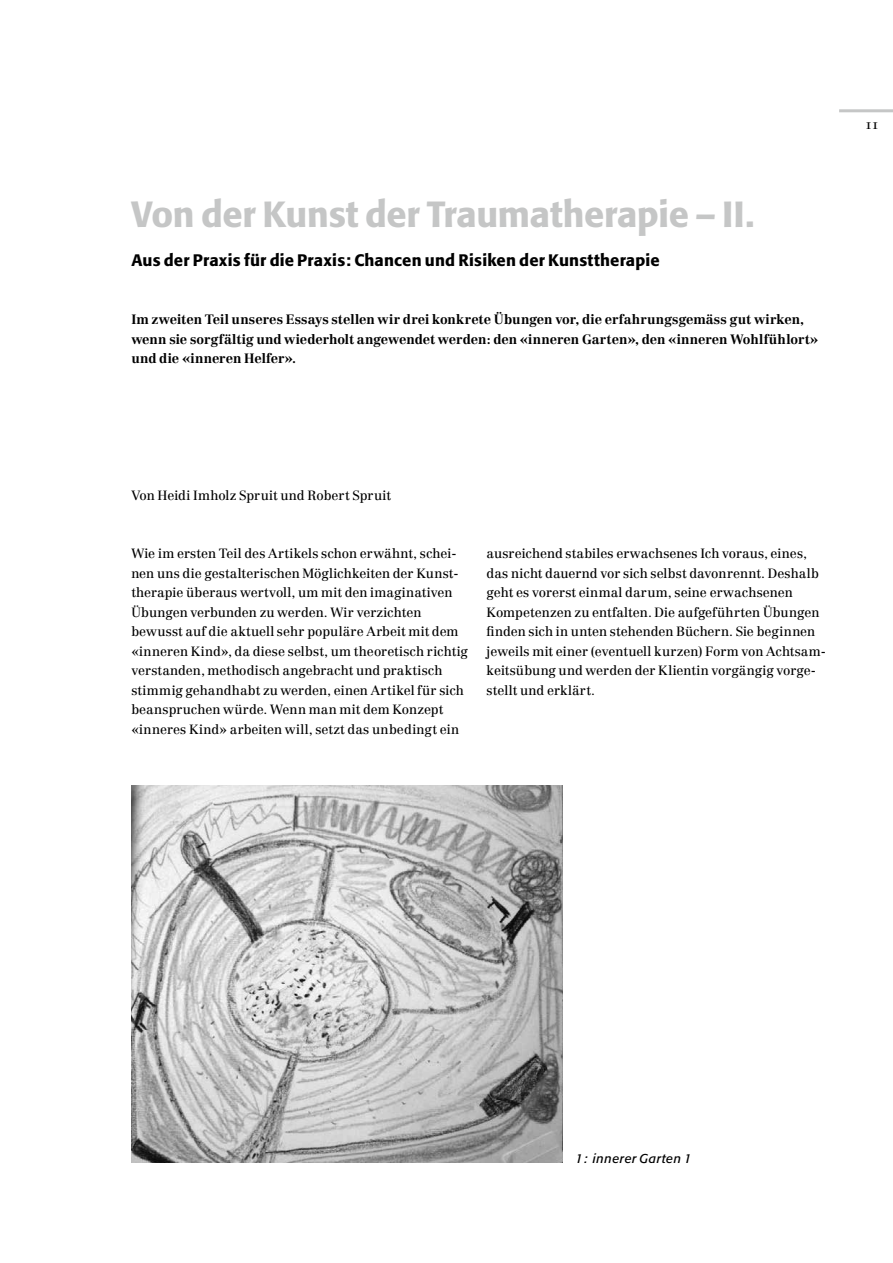
<style>
.page{position:relative;width:893px;height:1263px;background:#fff}
.page>*{position:absolute;margin:0;border:0;box-sizing:border-box;transform-origin:0 0}
.t1{font:500 36px "Formata";letter-spacing:-.005em;color:#c5c6c6}
.t2{font:500 16.5px "Formata";letter-spacing:.015em;color:#000}
.t3{font:700 13.35px/19.5px "Centennial LT Std";letter-spacing:-.005em;color:#000}
.t4{font:13.2px/19.5px "Centennial LT Std";color:#000}
.t5{font:italic 12.75px "Formata";letter-spacing:.035em;color:#000}
</style>
<div class="page">
<hr style="left:839px;top:109px;width:54px;height:3px;background:#c5c6c6">
<img style="left:131px;top:785px;width:432px;height:378px">
<h1 class="t1" style="left:131px;top:192px;width:625px">Von der Kunst der Traumatherapie – II.</h1>
<p class="t2" style="left:131px;top:250px;width:530px">Aus der Praxis für die Praxis: Chancen und Risiken der Kunsttherapie</p>
<p class="t3" style="left:131px;top:310px;width:688px">Im zweiten Teil unseres Essays stellen wir drei konkrete Übungen vor, die erfahrungsgemäss gut wirken, wenn sie sorgfältig und wiederholt angewendet werden: den «inneren Garten», den «inneren Wohlfühlort» und die «inneren Helfer».</p>
<p class="t4" style="left:865px;top:115px;width:16px">11</p>
<p class="t4" style="left:131px;top:485px;width:261px">Von Heidi Imholz Spruit und Robert Spruit</p>
<p class="t4" style="left:131px;top:544px;width:329px">Wie im ersten Teil des Artikels schon erwähnt, schei&shy;nen uns die gestalterischen Möglichkeiten der Kunst-</p>
<p class="t4" style="left:131px;top:583px;width:338px">therapie überaus wertvoll, um mit den imaginativen Übungen verbunden zu werden. Wir verzichten bewusst auf die aktuell sehr populäre Arbeit mit dem «inneren Kind», da diese selbst, um theoretisch richtig verstanden, methodisch angebracht und praktisch stimmig gehandhabt zu werden, einen Artikel für sich beanspruchen würde. Wenn man mit dem Konzept «inneres Kind» arbeiten will, setzt das unbedingt ein</p>
<p class="t4" style="left:487px;top:544px;width:341px">ausreichend stabiles erwachsenes Ich voraus, eines, das nicht dauernd vor sich selbst davonrennt. Deshalb geht es vorerst einmal darum, seine erwachsenen Kompetenzen zu entfalten. Die aufgeführten Übungen finden sich in unten stehenden Büchern. Sie beginnen jeweils mit einer (eventuell kurzen) Form von Achtsam&shy;keitsübung und werden der Klientin vorgängig vorge&shy;stellt und erklärt.</p>
<p class="t5" style="left:575px;top:1150px;width:117px">1: innerer Garten 1</p>
</div>
